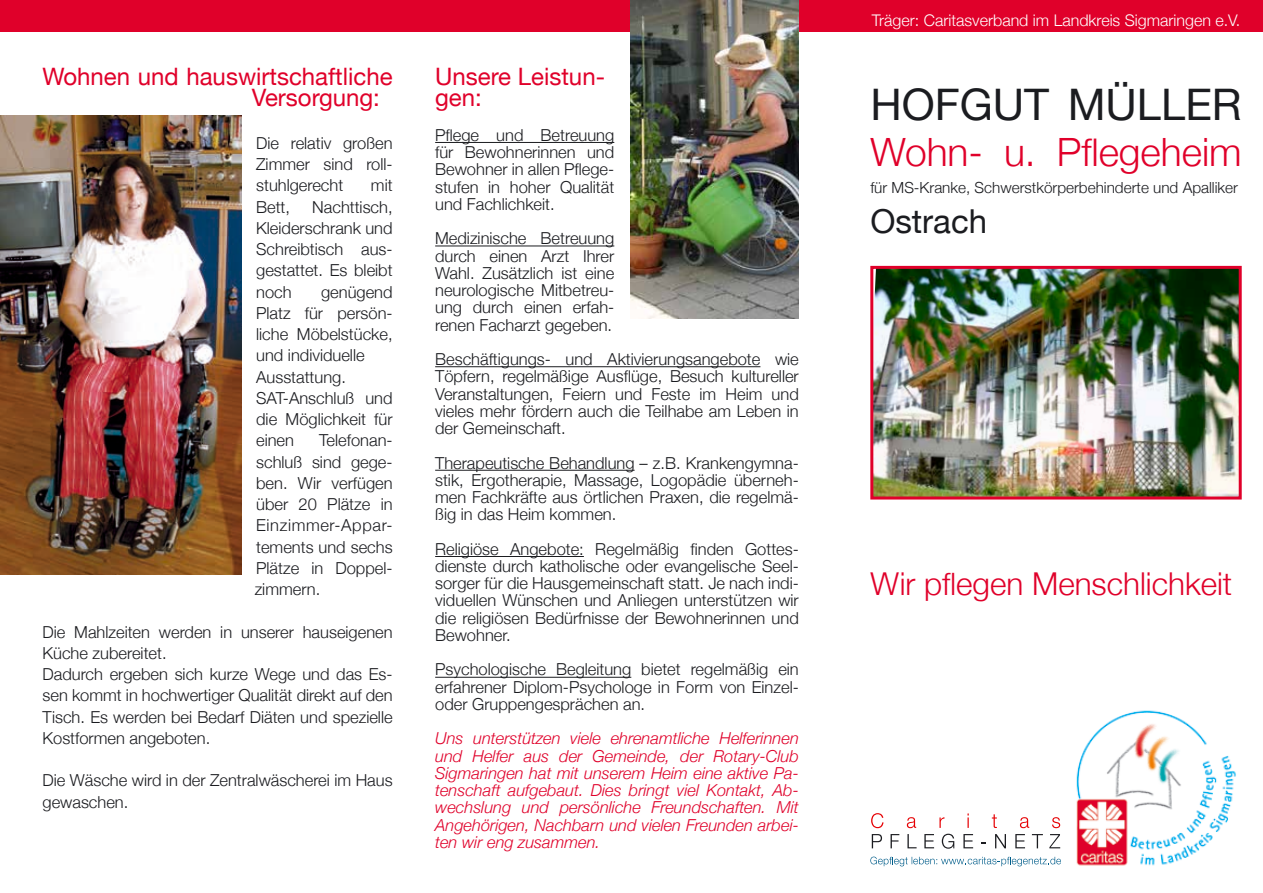
<style>
.page{position:relative;width:1263px;height:893px;background:#fff}
.page>*{position:absolute;margin:0;border:0;box-sizing:border-box;transform-origin:0 0}
.t1{font:43.5px "Helvetica Neue";color:#1b1c20}
.t2{font:300 39px "Helvetica Neue";color:#e0002a}
.t3{font:33px "Helvetica Neue";color:#1b1c20}
.t4{font:300 31.5px "Helvetica Neue";color:#e0002a}
.t5{font:24px/21.3px "Helvetica Neue";color:#e0002a}
.t6{font:300 16.5px/21.3px "Helvetica Neue";color:#1b1c20;text-align:justify}
.t7{font:italic 300 16.5px/17.2px "Helvetica Neue";color:#e0002a;text-align:justify}
.t8{font:300 16.05px "Helvetica Neue";color:#fff}
.t9{font:300 15.3px "Helvetica Neue";color:#1b1c20}
</style>
<div class="page">
<div style="left:0;top:0;width:1263px;height:32px;background:#e0002a"></div>
<img style="left:874px;top:270px;width:364px;height:226px">
<div style="left:870px;top:266px;width:372px;height:234px;border:3px solid #e0002a"></div>
<hr style="left:435px;top:142px;width:179px;height:1px;background:#1b1c20">
<hr style="left:435px;top:246px;width:179px;height:1px;background:#1b1c20">
<hr style="left:435px;top:366px;width:325px;height:1px;background:#1b1c20">
<hr style="left:435px;top:470px;width:200px;height:1px;background:#1b1c20">
<hr style="left:435px;top:556px;width:149px;height:1px;background:#1b1c20">
<hr style="left:435px;top:677px;width:196px;height:1px;background:#1b1c20">
<img style="left:630px;top:0;width:169px;height:319px">
<img style="left:0;top:116px;width:241px;height:458px">
<img style="left:1076px;top:710px;width:160px;height:156px">
<svg style="left:871px;top:813px;width:12px;height:15px"></svg>
<svg style="left:907px;top:817px;width:9px;height:11px"></svg>
<svg style="left:939px;top:817px;width:5px;height:11px"></svg>
<svg style="left:967px;top:813px;width:2px;height:15px"></svg>
<svg style="left:992px;top:814px;width:5px;height:14px"></svg>
<svg style="left:1020px;top:817px;width:9px;height:11px"></svg>
<svg style="left:1052px;top:817px;width:8px;height:11px"></svg>
<svg style="left:872px;top:834px;width:10px;height:14px"></svg>
<svg style="left:890px;top:834px;width:9px;height:14px"></svg>
<svg style="left:907px;top:834px;width:9px;height:14px"></svg>
<svg style="left:924px;top:834px;width:10px;height:14px"></svg>
<svg style="left:942px;top:834px;width:12px;height:15px"></svg>
<svg style="left:963px;top:834px;width:10px;height:14px"></svg>
<svg style="left:995px;top:834px;width:11px;height:14px"></svg>
<svg style="left:1015px;top:834px;width:10px;height:14px"></svg>
<svg style="left:1032px;top:834px;width:11px;height:14px"></svg>
<svg style="left:1049px;top:834px;width:11px;height:14px"></svg>
<svg style="left:870px;top:857px;width:191px;height:9px"></svg>
<h3 class="t5" style="left:252px;top:67px;width:142px;text-indent:-209px">Wohnen und hauswirtschaftliche<br>Versorgung:</h3>
<p class="t6" style="left:256px;top:131px;width:138px">Die relativ großen Zimmer sind roll&shy;stuhlgerecht</p>
<p class="t6" style="left:371px;top:174px;width:23px">mit</p>
<p class="t6" style="left:256px;top:195px;width:138px;text-indent:56px">Nachttisch, Kleiderschrank und Schreibtisch aus&shy;gestattet. Es bleibt noch</p>
<p class="t6" style="left:256px;top:195px;width:35px">Bett,</p>
<p class="t6" style="left:256px;top:280px;width:138px;text-align:left;text-indent:65px">genügend<br>Platz für persön&shy;liche Möbelstücke, und individuelle<br>Ausstattung.<br>SAT-Anschluß und die Möglichkeit für einen</p>
<p class="t6" style="left:255px;top:429px;width:139px;text-indent:65px">Telefonan&shy;schluß sind gege&shy;ben. Wir verfügen über 20 Plätze in Einzimmer-Appar&shy;tements und sechs Plätze in Doppel&shy;zimmern.</p>
<p class="t6" style="left:43px;top:620px;width:352px;text-align:left">Die Mahlzeiten werden in unserer hauseigenen Küche zubereitet.<br>Dadurch ergeben sich kurze Wege und das Es&shy;sen kommt in hochwertiger Qualität direkt auf den Tisch. Es werden bei Bedarf Diäten und spezielle Kostformen angeboten.</p>
<p class="t6" style="left:43px;top:769px;width:352px">Die Wäsche wird in der Zentralwäscherei im Haus gewaschen.</p>
<h3 class="t5" style="left:435px;top:67px;width:171px">Unsere Leistun&shy;gen:</h3>
<p class="t6" style="left:435px;top:125px;width:181px;line-height:17.2px">Pflege und Betreuung für Bewohnerinnen und Bewohner in allen Pflege&shy;stufen in hoher Qualität und Fachlichkeit.</p>
<p class="t6" style="left:435px;top:229px;width:181px;line-height:17.2px">Medizinische Betreuung durch einen Arzt Ihrer Wahl. Zusätzlich ist eine neurologische Mitbetreu&shy;ung durch einen erfah&shy;renen Facharzt gegeben.</p>
<p class="t6" style="left:435px;top:350px;width:365px;line-height:17.2px">Beschäftigungs- und Aktivierungsangebote wie Töpfern, regelmäßige Ausflüge, Besuch kultureller Veranstaltungen, Feiern und Feste im Heim und vieles mehr fördern auch die Teilhabe am Leben in der Gemeinschaft.</p>
<p class="t6" style="left:435px;top:453px;width:365px;line-height:17.2px">Therapeutische Behandlung – z.B. Krankengymna&shy;stik, Ergotherapie, Massage, Logopädie überneh&shy;men Fachkräfte aus örtlichen Praxen, die regelmä&shy;ßig in das Heim kommen.</p>
<p class="t6" style="left:435px;top:539px;width:365px;line-height:17.2px">Religiöse Angebote: Regelmäßig finden Gottes&shy;dienste durch katholische oder evangelische Seel&shy;sorger für die Hausgemeinschaft statt. Je nach indi&shy;viduellen Wünschen und Anliegen unterstützen wir die religiösen Bedürfnisse der Bewohnerinnen und Bewohner.</p>
<p class="t6" style="left:435px;top:660px;width:365px;line-height:17.2px">Psychologische Begleitung bietet regelmäßig ein erfahrener Diplom-Psychologe in Form von Einzel&shy;oder Gruppengesprächen an.</p>
<p class="t7" style="left:435px;top:729px;width:365px">Uns unterstützen viele ehrenamtliche Helferinnen und Helfer aus der Gemeinde, der Rotary-Club Sigmaringen hat mit unserem Heim eine aktive Pa&shy;tenschaft aufgebaut. Dies bringt viel Kontakt, Ab&shy;wechslung und persönliche Freundschaften. Mit Angehörigen, Nachbarn und vielen Freunden arbei&shy;ten wir eng zusammen.</p>
<p class="t8" style="left:872px;top:7px;width:370px">Träger: Caritasverband im Landkreis Sigmaringen e.V.</p>
<h1 class="t1" style="left:870px;top:73px;width:373px">HOFGUT MÜLLER</h1>
<h2 class="t2" style="left:870px;top:121px;width:373px">Wohn- u. Pflegeheim</h2>
<p class="t9" style="left:870px;top:176px;width:369px">für MS-Kranke, Schwerstkörperbehinderte und Apalliker</p>
<h3 class="t3" style="left:870px;top:198px;width:118px">Ostrach</h3>
<h3 class="t4" style="left:870px;top:559px;width:363px">Wir pflegen Menschlichkeit</h3>
</div>
